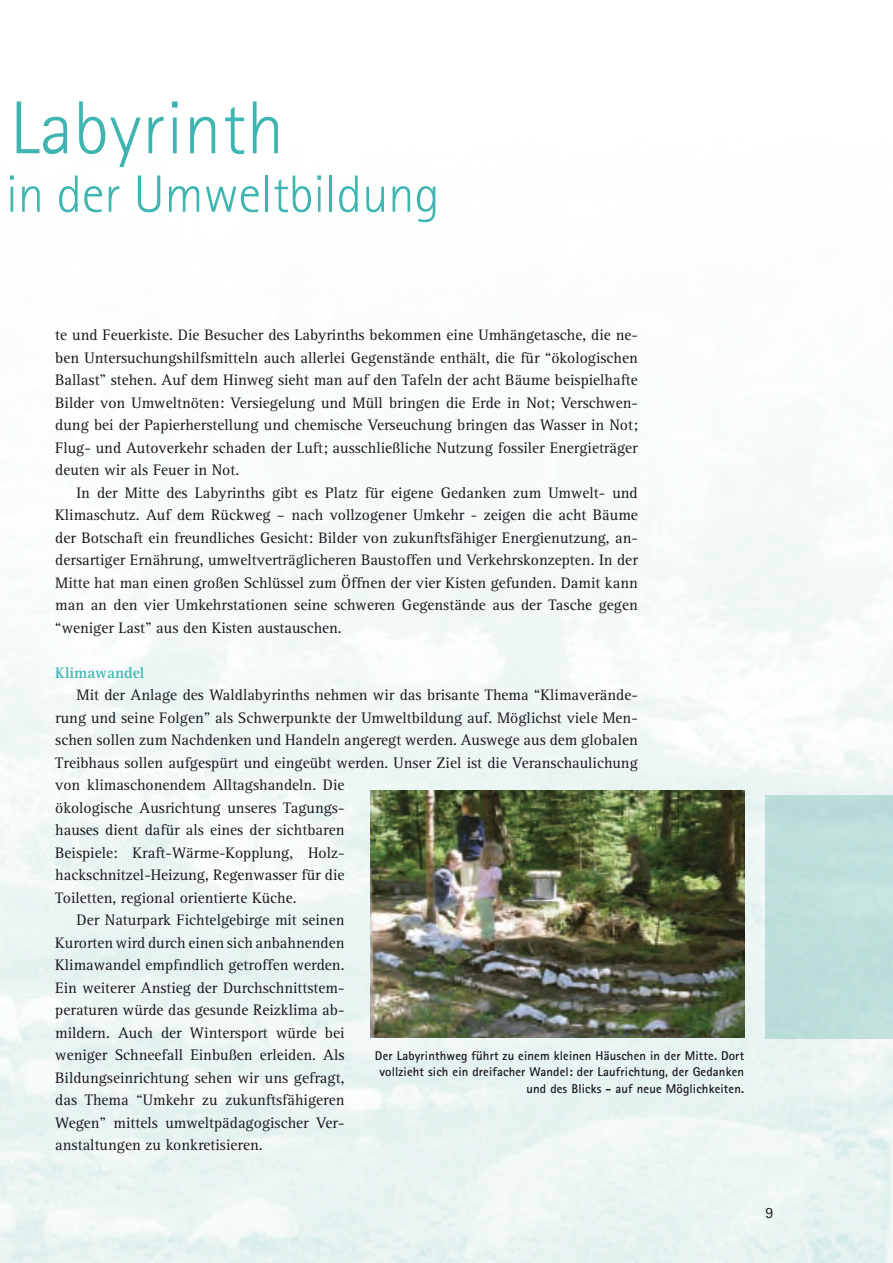
<style>
.page{position:relative;width:893px;height:1263px;background:#fff}
.page>*{position:absolute;margin:0;border:0;box-sizing:border-box;transform-origin:0 0}
.t1{font:300 75px "Rotis Sans Serif";letter-spacing:.01em;color:#3eb5b0}
.t2{font:300 52.5px "Rotis Sans Serif";color:#3eb5b0}
.t3{font:15.75px/22.5px "Rotis Serif";color:#1a171c;text-align:justify}
.t4{font:700 15.75px "Rotis Serif";color:#3eb5b0}
.t5{font:700 12.75px/16.5px "Rotis Sans Serif";letter-spacing:.01em;color:#1a171c;text-align:right}
</style>
<div class="page">
<img style="left:0;top:433px;width:893px;height:830px">
<div style="left:765px;top:795px;width:128px;height:244px;background:#c0e2de"></div>
<img style="left:370px;top:790px;width:374px;height:248px">
<h1 class="t1" style="left:10px;top:85px;width:276px">Labyrinth</h1>
<h2 class="t2" style="left:6px;top:164px;width:435px">in der Umweltbildung</h2>
<p class="t3" style="left:55px;top:324px;width:584px">te und Feuerkiste. Die Besucher des Labyrinths bekommen eine Umhängetasche, die ne&shy;ben Untersuchungshilfsmitteln auch allerlei Gegenstände enthält, die für “ökologischen Ballast” stehen. Auf dem Hinweg sieht man auf den Tafeln der acht Bäume beispielhafte Bilder von Umweltnöten: Versiegelung und Müll bringen die Erde in Not; Verschwen&shy;dung bei der Papierherstellung und chemische Verseuchung bringen das Wasser in Not; Flug- und Autoverkehr schaden der Luft; ausschließliche Nutzung fossiler Energieträger deuten wir als Feuer in Not.</p>
<p class="t3" style="left:55px;top:482px;width:584px;text-indent:21px">In der Mitte des Labyrinths gibt es Platz für eigene Gedanken zum Umwelt- und Klimaschutz. Auf dem Rückweg – nach vollzogener Umkehr - zeigen die acht Bäume der Botschaft ein freundliches Gesicht: Bilder von zukunftsfähiger Energienutzung, an&shy;dersartiger Ernährung, umweltverträglicheren Baustoffen und Verkehrskonzepten. In der Mitte hat man einen großen Schlüssel zum Öffnen der vier Kisten gefunden. Damit kann man an den vier Umkehrstationen seine schweren Gegenstände aus der Tasche gegen “weniger Last” aus den Kisten austauschen.</p>
<p class="t4" style="left:55px;top:663px;width:91px">Klimawandel</p>
<p class="t3" style="left:77px;top:684px;width:563px">Mit der Anlage des Waldlabyrinths nehmen wir das brisante Thema “Klimaverände-</p>
<p class="t3" style="left:55px;top:707px;width:584px">rung und seine Folgen” als Schwerpunkte der Umweltbildung auf. Möglichst viele Men-</p>
<p class="t3" style="left:55px;top:729px;width:584px">schen sollen zum Nachdenken und Handeln angeregt werden. Auswege aus dem globalen</p>
<p class="t3" style="left:55px;top:752px;width:584px">Treibhaus sollen aufgespürt und eingeübt werden. Unser Ziel ist die Veranschaulichung</p>
<p class="t3" style="left:55px;top:774px;width:291px">von klimaschonendem Alltagshandeln. Die</p>
<p class="t3" style="left:55px;top:797px;width:291px">ökologische Ausrichtung unseres Tagungs-</p>
<p class="t3" style="left:55px;top:819px;width:291px">hauses dient dafür als eines der sichtbaren</p>
<p class="t3" style="left:55px;top:842px;width:291px">Beispiele: Kraft-Wärme-Kopplung, Holz-</p>
<p class="t3" style="left:55px;top:864px;width:291px">hackschnitzel-Heizung, Regenwasser für die</p>
<p class="t3" style="left:55px;top:887px;width:243px">Toiletten, regional orientierte Küche.</p>
<p class="t3" style="left:77px;top:909px;width:269px">Der Naturpark Fichtelgebirge mit seinen</p>
<p class="t3" style="left:55px;top:932px;width:291px">Kurorten wird durch einen sich anbahnenden</p>
<p class="t3" style="left:55px;top:954px;width:291px">Klimawandel empfindlich getroffen werden.</p>
<p class="t3" style="left:55px;top:977px;width:291px">Ein weiterer Anstieg der Durchschnittstem-</p>
<p class="t3" style="left:55px;top:999px;width:291px">peraturen würde das gesunde Reizklima ab-</p>
<p class="t3" style="left:55px;top:1022px;width:291px">mildern. Auch der Wintersport würde bei</p>
<p class="t3" style="left:55px;top:1044px;width:291px">weniger Schneefall Einbußen erleiden. Als</p>
<p class="t3" style="left:55px;top:1067px;width:291px">Bildungseinrichtung sehen wir uns gefragt,</p>
<p class="t3" style="left:55px;top:1089px;width:291px">das Thema “Umkehr zu zukunftsfähigeren</p>
<p class="t3" style="left:55px;top:1112px;width:291px">Wegen” mittels umweltpädagogischer Ver-</p>
<p class="t3" style="left:55px;top:1134px;width:209px">anstaltungen zu konkretisieren.</p>
<p class="t5" style="left:375px;top:1047px;width:371px">Der Labyrinthweg führt zu einem kleinen Häuschen in der Mitte. Dort vollzieht sich ein dreifacher Wandel: der Laufrichtung, der Gedanken und des Blicks - auf neue Möglichkeiten.</p>
</div>
